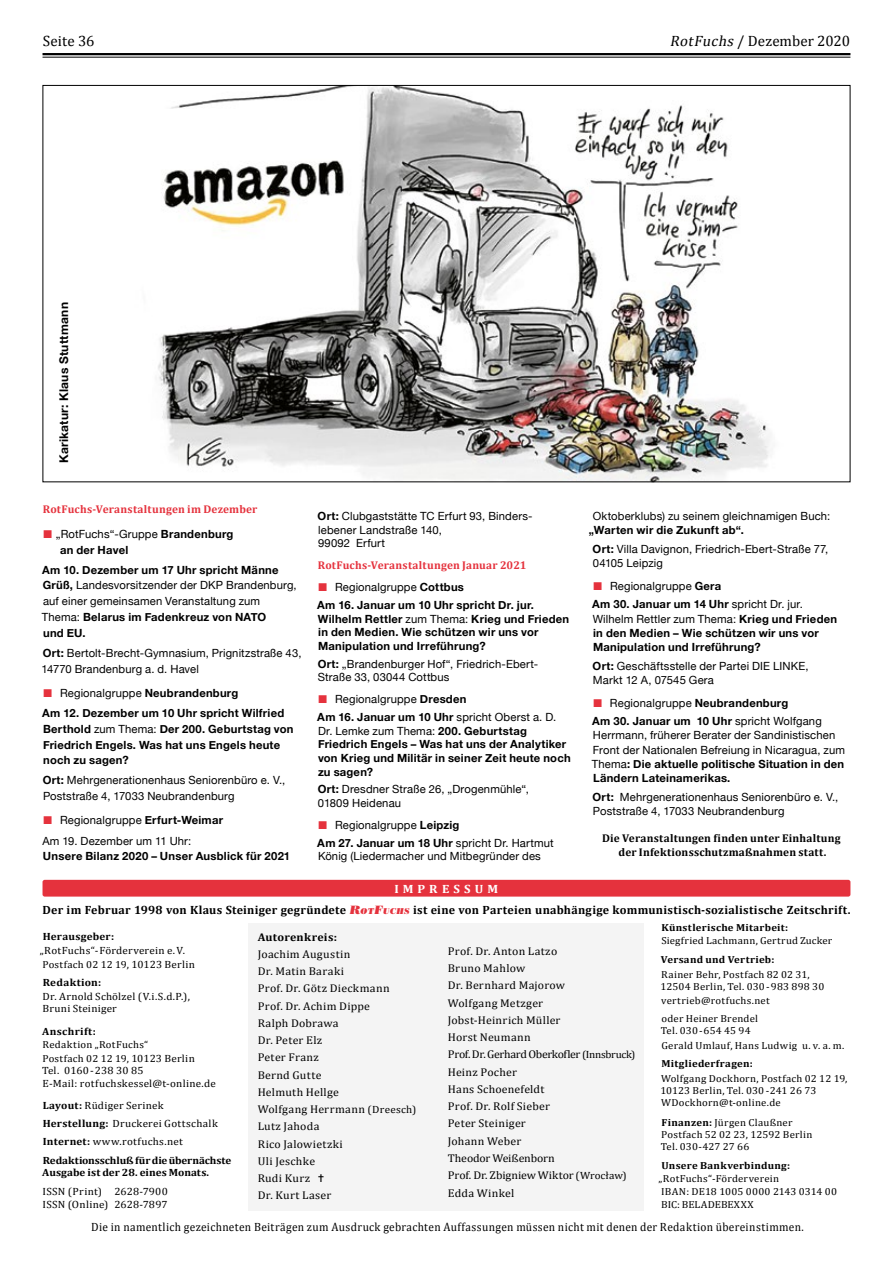
<style>
.page{position:relative;width:893px;height:1263px;background:#fff}
.page>*{position:absolute;margin:0;border:0;box-sizing:border-box;transform-origin:0 0}
.t1{font:15px "Cambria";color:#000}
.t2{font:700 12px/21.9px "Cambria";letter-spacing:.025em;color:#000;text-align:center}
.t3{font:12px "Cambria";letter-spacing:.03em;color:#000;scale:.95 1}
.t4{font:700 12px "Helvetica Neue";letter-spacing:.025em;color:#000}
.t5{font:11.25px/15.8px "Helvetica Neue";letter-spacing:.015em;color:#000}
.t6{font:700 11.25px/13.5px "Helvetica Neue";letter-spacing:.02em;color:#000}
.t7{font:11.25px/17.2px "Cambria";letter-spacing:.02em;color:#000;scale:1.06 1}
.t8{font:700 11.25px/14.2px "Cambria";letter-spacing:.02em;color:#000;text-align:center}
.t9{font:700 11.25px "Cambria";letter-spacing:.02em;color:#e5323d}
.t10{font:700 11.25px "Cambria";letter-spacing:.02em;color:#000;scale:1.06 1}
.t11{font:10.5px/12.6px "Cambria";letter-spacing:.02em;color:#000;scale:1.06 1}
.t12{font:700 10.5px/18.5px "Cambria";letter-spacing:.005em;color:#000;scale:1.06 1}
.t13{font:700 10.5px "Cambria";letter-spacing:.025em;color:#000;scale:1.06 1}
.t14{font:700 10.5px "Cambria";letter-spacing:.03em;color:#000;scale:1.06 1}
.t15{font:10.2px/12px "Cambria";letter-spacing:.02em;color:#000;scale:1.06 1}
.t16{font:700 10.2px "Cambria";letter-spacing:.025em;color:#000;scale:1.06 1}
.s1{font-style:italic}
.s2{color:#e5323d}
.s3{font-weight:400}
.s4{font-weight:700}
.s5{color:#fff}
.s6{font-family:"Bodoni Std Poster";font-weight:400;font-style:italic;color:#e5323d}
.s7{font-family:"Bodoni Std Poster";font-weight:400;font-style:italic;font-size:8.4px;color:#e5323d}
.s8{font-size:10.5px}
</style>
<div class="page">
<hr style="left:43px;top:53px;width:807px;height:2px;background:#000">
<hr style="left:43px;top:57px;width:807px;height:1px;background:#000">
<div style="left:249px;top:923px;width:395px;height:288px;background:#f4f4f4"></div>
<div style="left:43px;top:880px;width:807px;height:16px;background:#e5323d;border-radius:2px"></div>
<img style="left:158px;top:87px;width:612px;height:393px">
<h1 class="t1" style="left:43px;top:32px;width:53px">Seite 36</h1>
<h1 class="t1" style="left:670px;top:32px;width:182px"><span class="s1">RotFuchs</span>/ Dezember 2020</h1>
<p class="t4" style="left:54px;top:463px;width:162px;rotate:-90deg">Karikatur: Klaus Stuttmann</p>
<p class="t9" style="left:43px;top:503px;width:216px">RotFuchs-Veranstaltungen im Dezember</p>
<p class="t6" style="left:60px;top:526px;width:175px;line-height:15.8px;text-indent:-17px"><span class="s2">■</span> <span class="s3">„RotFuchs“-Gruppe</span> Brandenburg an der Havel</p>
<p class="t5" style="left:42px;top:562px;width:256px"><span class="s4">Am 10. Dezember um 17 Uhr spricht Männe Grüß,</span> Landesvorsitzender der DKP Brandenburg, auf einer gemeinsamen Veranstaltung zum Thema: <span class="s4">Belarus im Fadenkreuz von NATO<br>und EU.</span></p>
<p class="t5" style="left:42px;top:646px;width:261px"><span class="s4">Ort:</span> Bertolt-Brecht-Gymnasium, Prignitzstraße 43,<br>14770 Brandenburg a. d. Havel</p>
<p class="t6" style="left:42px;top:683px;width:243px;line-height:20.1px"><span class="s2">■</span> <span class="s3">Regionalgruppe</span> Neubrandenburg<br>Am 12. Dezember um 10 Uhr spricht Wilfried</p>
<p class="t6" style="left:43px;top:721px;width:252px;line-height:15.8px">Berthold <span class="s3">zum Thema:</span> Der 200. Geburtstag von<br>Friedrich Engels. Was hat uns Engels heute noch zu sagen?</p>
<p class="t5" style="left:43px;top:773px;width:244px"><span class="s4">Ort:</span> Mehrgenerationenhaus Seniorenbüro e. V.,<br>Poststraße 4, 17033 Neubrandenburg</p>
<p class="t5" style="left:42px;top:811px;width:182px;line-height:20.1px"><span class="s2">■</span> Regionalgruppe <span class="s4">Erfurt-Weimar<br></span>Am 19. Dezember um 11 Uhr:</p>
<p class="t6" style="left:43px;top:850px;width:249px">Unsere Bilanz 2020 – Unser Ausblick für 2021</p>
<p class="t5" style="left:318px;top:510px;width:216px;line-height:13.5px"><span class="s4">Ort:</span> Clubgaststätte TC Erfurt 93, Binders&shy;lebener Landstraße 140,<br>99092 Erfurt</p>
<p class="t9" style="left:318px;top:558px;width:210px">RotFuchs-Veranstaltungen Januar 2021</p>
<p class="t6" style="left:317px;top:579px;width:218px;line-height:17.9px"><span class="s2">■</span> <span class="s3">Regionalgruppe</span> Cottbus<br>Am 16. Januar um 10 Uhr spricht Dr. jur.</p>
<p class="t6" style="left:318px;top:612px;width:253px">Wilhelm Rettler <span class="s3">zum Thema:</span> Krieg und Frieden in den Medien. Wie schützen wir uns vor<br>Manipulation und Irreführung?</p>
<p class="t5" style="left:318px;top:658px;width:222px;line-height:13.5px"><span class="s4">Ort:</span> „Brandenburger Hof“, Friedrich-Ebert-<br>Straße 33, 03044 Cottbus</p>
<p class="t5" style="left:317px;top:691px;width:240px;line-height:17.9px"><span class="s2">■</span> Regionalgruppe <span class="s4">Dresden<br>Am 16. Januar um 10 Uhr</span> spricht Oberst a. D.</p>
<p class="t6" style="left:318px;top:724px;width:254px"><span class="s3">Dr. Lemke zum Thema:</span> 200. Geburtstag Friedrich Engels – Was hat uns der Analytiker von Krieg und Militär in seiner Zeit heute noch zu sagen?</p>
<p class="t5" style="left:318px;top:783px;width:213px;line-height:13.5px"><span class="s4">Ort:</span> Dresdner Straße 26, „Drogenmühle“,<br>01809 Heidenau</p>
<p class="t5" style="left:317px;top:817px;width:238px;line-height:17.9px"><span class="s2">■</span> Regionalgruppe <span class="s4">Leipzig<br>Am 27. Januar um 18 Uhr</span> spricht Dr. Hartmut</p>
<p class="t5" style="left:318px;top:849px;width:224px">König (Liedermacher und Mitbegründer des</p>
<p class="t5" style="left:593px;top:509px;width:239px">Oktoberklubs) zu seinem gleichnamigen Buch:</p>
<p class="t5" style="left:593px;top:522px;width:237px;line-height:18.5px;text-indent:-4px"><span class="s4">„Warten wir die Zukunft ab“.<br>Ort:</span> Villa Davignon, Friedrich-Ebert-Straße 77,</p>
<p class="t5" style="left:593px;top:556px;width:72px">04105 Leipzig</p>
<p class="t5" style="left:592px;top:577px;width:212px;line-height:18.5px"><span class="s2">■</span> Regionalgruppe <span class="s4">Gera<br>Am 30. Januar um 14 Uhr</span> spricht Dr. jur.</p>
<p class="t6" style="left:593px;top:612px;width:246px;line-height:14.2px"><span class="s3">Wilhelm Rettler zum Thema:</span> Krieg und Frieden in den Medien – Wie schützen wir uns vor<br>Manipulation und Irreführung?</p>
<p class="t5" style="left:593px;top:659px;width:217px;line-height:14.2px"><span class="s4">Ort:</span> Geschäftsstelle der Partei DIE LINKE,<br>Markt 12 A, 07545 Gera</p>
<p class="t6" style="left:592px;top:694px;width:231px;line-height:18.5px"><span class="s2">■</span> <span class="s3">Regionalgruppe</span> Neubrandenburg<br>Am 30. Januar um 10 Uhr <span class="s3">spricht Wolfgang</span></p>
<p class="t5" style="left:592px;top:729px;width:255px;line-height:14.2px">Herrmann, früherer Berater der Sandinistischen Front der Nationalen Befreiung in Nicaragua, zum Thema<span class="s4">: Die aktuelle politische Situation in den Ländern Lateinamerikas.</span></p>
<p class="t5" style="left:593px;top:790px;width:247px;line-height:14.2px"><span class="s4">Ort:</span> Mehrgenerationenhaus Seniorenbüro e. V.,<br>Poststraße 4, 17033 Neubrandenburg</p>
<p class="t8" style="left:602px;top:830px;width:240px">Die Veranstaltungen finden unter Einhaltung der Infektionsschutzmaßnahmen statt.</p>
<p class="t2" style="left:43px;top:877px;width:809px"><span class="s5">IMPRESSUM<br></span>Der im Februar 1998 von Klaus Steiniger gegründete <span class="s6">R</span><span class="s7">OT</span><span class="s6">F</span><span class="s7">UCHS</span> ist eine von Parteien unabhängige kommunistisch-sozialistische Zeitschrift.</p>
<p class="t7" style="left:448px;top:942px;width:179px">Prof. Dr. Anton Latzo<br>Bruno Mahlow<br>Dr. Bernhard Majorow<br>Wolfgang Metzger<br>Jobst-Heinrich Müller<br>Horst Neumann<br>Prof. Dr. Gerhard Oberkofler <span class="s8">(Innsbruck)<br></span>Heinz Pocher<br>Hans Schoenefeldt<br>Prof. Dr. Rolf Sieber<br>Peter Steiniger<br>Johann Weber<br>Theodor Weißenborn<br>Prof. Dr. Zbigniew Wiktor <span class="s8">(Wrocław)<br></span>Edda Winkel</p>
<p class="t16" style="left:661px;top:922px;width:121px">Künstlerische Mitarbeit:</p>
<p class="t15" style="left:661px;top:935px;width:163px">Siegfried Lachmann, Gertrud Zucker</p>
<p class="t16" style="left:661px;top:953px;width:109px">Versand und Vertrieb:</p>
<p class="t15" style="left:660px;top:968px;width:156px">Rainer Behr, Postfach 82 02 31,<br>12504 Berlin, Tel. 030 -983 898 30</p>
<p class="t15" style="left:661px;top:992px;width:104px;line-height:17.7px">vertrieb@rotfuchs.net oder Heiner Brendel</p>
<p class="t15" style="left:661px;top:1023px;width:175px;line-height:14.5px">Tel. 030-654 45 94<br>Gerald Umlauf, Hans Ludwig u. v. a. m.</p>
<p class="t16" style="left:661px;top:1058px;width:88px">Mitgliederfragen:</p>
<p class="t15" style="left:660px;top:1072px;width:178px">Wolfgang Dockhorn, Postfach 02 12 19,<br>10123 Berlin, Tel. 030 -241 26 73<br>WDockhorn@t-online.de</p>
<p class="t15" style="left:661px;top:1117px;width:144px"><span class="s4">Finanzen:</span> Jürgen Claußner<br>Postfach 52 02 23, 12592 Berlin<br>Tel. 030-427 27 66</p>
<p class="t16" style="left:661px;top:1159px;width:123px">Unsere Bankverbindung:</p>
<p class="t15" style="left:659px;top:1172px;width:170px;line-height:13px">„RotFuchs“-Förderverein<br>IBAN: DE18 1005 0000 2143 0314 00<br>BIC: BELADEBEXXX</p>
<p class="t12" style="left:43px;top:927px;width:69px">Herausgeber:</p>
<p class="t11" style="left:40px;top:944px;width:139px">„RotFuchs“-Förderverein e.V.</p>
<p class="t15" style="left:42px;top:958px;width:145px">Postfach 02 12 19<span class="s8">, 10123 Berlin</span></p>
<p class="t13" style="left:43px;top:976px;width:57px">Redaktion:</p>
<p class="t11" style="left:42px;top:990px;width:141px">Dr. Arnold Schölzel (V.i.S.d.P.),<br>Bruni Steiniger</p>
<p class="t14" style="left:42px;top:1025px;width:52px">Anschrift:</p>
<p class="t15" style="left:42px;top:1038px;width:145px;line-height:13.8px">Redaktion „RotFuchs“<br>Postfach 02 12 19, <span class="s8">10123 Berlin</span></p>
<p class="t11" style="left:42px;top:1064px;width:165px">Tel. 0160-238 30 85<br>E-Mail: rotfuchskessel@t-online.de</p>
<p class="t11" style="left:43px;top:1097px;width:167px;line-height:17.4px"><span class="s4">Layout:</span> Rüdiger Serinek<br><span class="s4">Herstellung:</span> Druckerei Gottschalk</p>
<p class="t12" style="left:43px;top:1132px;width:179px">Internet: <span class="s3">www.rotfuchs.net<br></span>Redaktionsschluß für die übernächste</p>
<p class="t12" style="left:42px;top:1163px;width:159px">Ausgabe ist der 28. eines Monats.</p>
<p class="t11" style="left:42px;top:1184px;width:120px;line-height:13.6px">ISSN (Print) 2628-7900<br>ISSN (Online) 2628-7897</p>
<p class="t10" style="left:258px;top:930px;width:76px">Autorenkreis:</p>
<p class="t7" style="left:258px;top:945px;width:151px">Joachim Augustin<br>Dr. Matin Baraki<br>Prof. Dr. Götz Dieckmann<br>Prof. Dr. Achim Dippe<br>Ralph Dobrawa<br>Dr. Peter Elz<br>Peter Franz<br>Bernd Gutte<br>Helmuth Hellge<br>Wolfgang Herrmann <span class="s8">(Dreesch)<br></span>Lutz Jahoda<br>Rico Jalowietzki<br>Uli Jeschke<br>Rudi Kurz ✝<br>Dr. Kurt Laser</p>
<p class="t3" style="left:91px;top:1219px;width:752px">Die in namentlich gezeichneten Beiträgen zum Ausdruck gebrachten Auffassungen müssen nicht mit denen der Redaktion übereinstimmen.</p>
</div>
